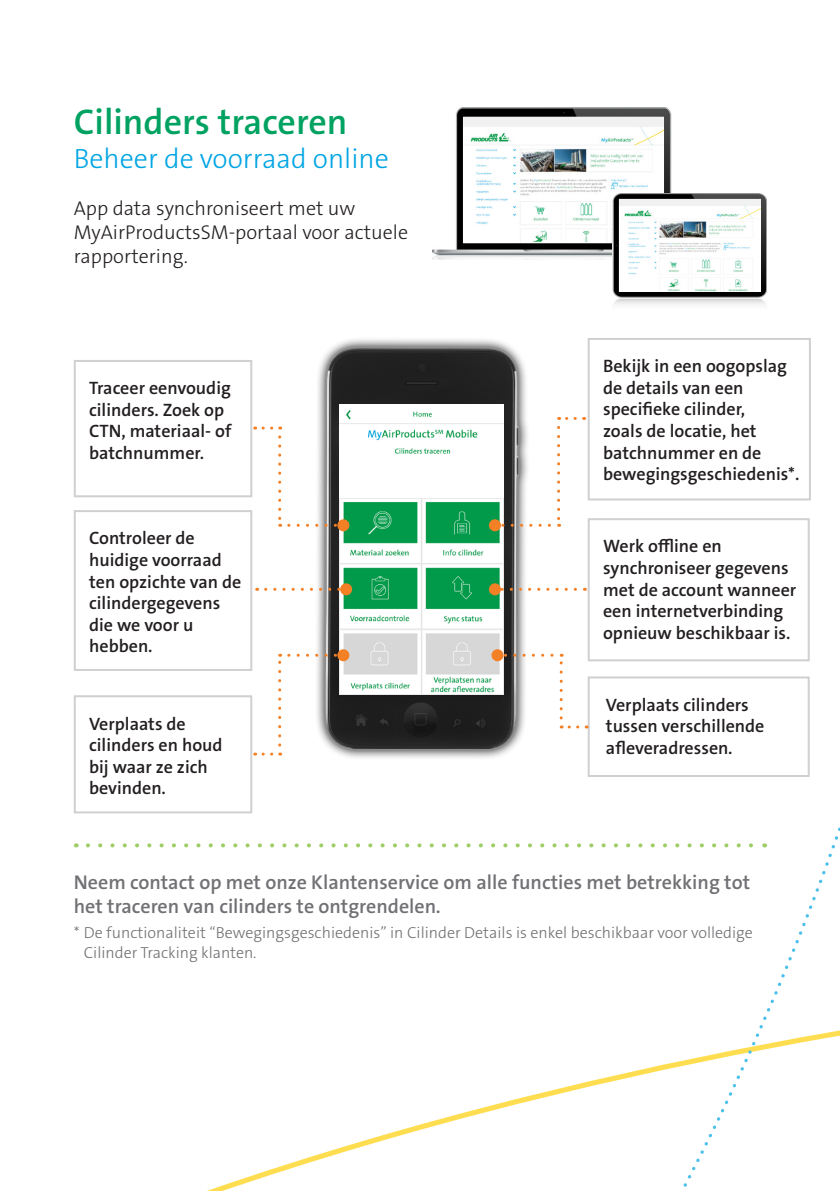
<style>
.page{position:relative;width:840px;height:1191px;background:#fff}
.page>*{position:absolute;margin:0;border:0;box-sizing:border-box;transform-origin:0 0}
.Main_headline{font:600 36px "The Sans LF";color:#00a261}
.Main_headline-2{font:300 28px "The Sans LF";color:#00a5e3}
.Main_headline-3{font:600 20px/24px "The Sans LF";color:#717074}
.Main_headline-4{font:300 20px/24px "The Sans LF";color:#231f20}
.Main_headline-5{font:600 18px/21.6px "The Sans LF";color:#231f20}
.Main_headline-6{font:300 16px/19.2px "The Sans LF";color:#717074}
</style>
<div class="page">
<svg style="left:88px;top:843px;width:358px;height:4px"></svg>
<img style="left:432px;top:108px;width:240px;height:151px">
<img style="left:463px;top:117px;width:200px;height:126px">
<img style="left:612px;top:193px;width:153px;height:112px">
<img style="left:619px;top:199px;width:140px;height:92px">
<img style="left:302px;top:339px;width:241px;height:419px">
<img style="left:339px;top:404px;width:163px;height:291px">
<div style="left:74px;top:360px;width:178px;height:137px;border:2px solid #d0d0d3"></div>
<div style="left:74px;top:510px;width:178px;height:161px;border:2px solid #d0d0d3"></div>
<svg style="left:265px;top:588px;width:75px;height:3px"></svg>
<div style="left:340px;top:583px;width:12px;height:12px;background:#f48026;border-radius:50%"></div>
<svg style="left:263px;top:426px;width:17px;height:3px"></svg>
<svg style="left:278px;top:437px;width:3px;height:90px"></svg>
<svg style="left:288px;top:524px;width:49px;height:3px"></svg>
<div style="left:337px;top:519px;width:12px;height:12px;background:#f48026;border-radius:50%"></div>
<div style="left:74px;top:695px;width:178px;height:118px;border:2px solid #d0d0d3"></div>
<svg style="left:263px;top:752px;width:17px;height:3px"></svg>
<svg style="left:278px;top:654px;width:3px;height:91px"></svg>
<svg style="left:288px;top:654px;width:49px;height:3px"></svg>
<div style="left:337px;top:649px;width:12px;height:12px;background:#f48026;border-radius:50%"></div>
<div style="left:587px;top:338px;width:223px;height:162px;border:2px solid #d0d0d3"></div>
<div style="left:587px;top:518px;width:222px;height:143px;border:2px solid #d0d0d3"></div>
<svg style="left:558px;top:417px;width:17px;height:3px"></svg>
<svg style="left:557px;top:427px;width:3px;height:100px"></svg>
<svg style="left:500px;top:524px;width:49px;height:3px"></svg>
<div style="left:488px;top:519px;width:12px;height:12px;background:#f48026;border-radius:50%"></div>
<svg style="left:500px;top:588px;width:75px;height:3px"></svg>
<div style="left:488px;top:583px;width:12px;height:12px;background:#f48026;border-radius:50%"></div>
<div style="left:587px;top:676px;width:222px;height:101px;border:2px solid #d0d0d3"></div>
<svg style="left:561px;top:725px;width:16px;height:3px"></svg>
<svg style="left:559px;top:654px;width:3px;height:64px"></svg>
<svg style="left:503px;top:654px;width:48px;height:3px"></svg>
<div style="left:491px;top:649px;width:12px;height:12px;background:#f48026;border-radius:50%"></div>
<svg style="left:207px;top:1116px;width:242px;height:75px"></svg>
<svg style="left:449px;top:758px;width:390px;height:429px"></svg>
<p class="Main_headline" style="left:74px;top:99px;width:275px">Cilinders traceren</p>
<p class="Main_headline-2" style="left:74px;top:141px;width:316px">Beheer de voorraad online</p>
<p class="Main_headline-4" style="left:74px;top:196px;width:335px">App data synchroniseert met uw<br>MyAirProductsSM-portaal voor actuele rapportering.</p>
<p class="Main_headline-5" style="left:89px;top:377px;width:144px">Traceer eenvoudig cilinders. Zoek op<br>CTN, materiaal- of batchnummer.</p>
<p class="Main_headline-5" style="left:89px;top:527px;width:153px">Controleer de huidige voorraad ten opzichte van de cilindergegevens die we voor u hebben.</p>
<p class="Main_headline-5" style="left:89px;top:712px;width:135px">Verplaats de cilinders en houd bij waar ze zich bevinden.</p>
<p class="Main_headline-5" style="left:602px;top:355px;width:198px">Bekijk in een oogopslag de details van een specifieke cilinder,<br>zoals de locatie, het batchnummer en de bewegingsgeschiedenis*.</p>
<p class="Main_headline-5" style="left:602px;top:535px;width:194px">Werk offline en synchroniseer gegevens met de account wanneer een internetverbinding opnieuw beschikbaar is.</p>
<p class="Main_headline-5" style="left:605px;top:694px;width:160px">Verplaats cilinders tussen verschillende afleveradressen.</p>
<p class="Main_headline-3" style="left:74px;top:870px;width:677px">Neem contact op met onze Klantenservice om alle functies met betrekking tot het traceren van cilinders te ontgrendelen.</p>
<p class="Main_headline-6" style="left:84px;top:923px;width:670px;text-indent:-10px">* De functionaliteit “Bewegingsgeschiedenis” in Cilinder Details is enkel beschikbaar voor volledige<br>Cilinder Tracking klanten.</p>
</div>
